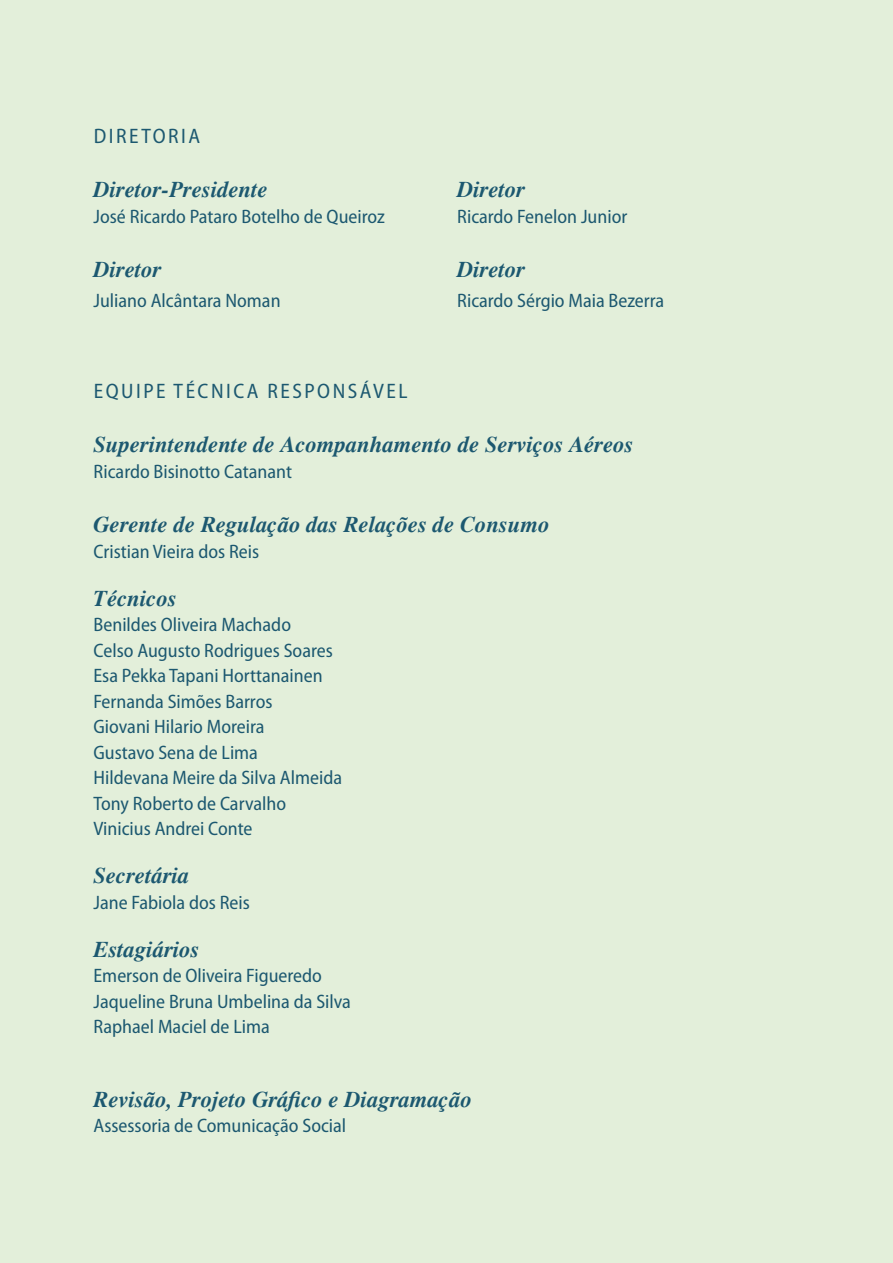
<style>
.page{position:relative;width:893px;height:1263px;background:#e3efda}
.page>*{position:absolute;margin:0;border:0;box-sizing:border-box;transform-origin:0 0}
.t1{font:italic 700 22.5px "Times";letter-spacing:.005em;color:#1c5870}
.t2{font:semi-condensed 21px "Myriad Pro";letter-spacing:.12em;color:#1c5870}
.t3{font:semi-condensed 19.5px/25.5px "Myriad Pro";color:#1c5870}
</style>
<div class="page">
<p class="t2" style="left:94px;top:123px;width:108px">DIRETORIA</p>
<p class="t1" style="left:94px;top:177px;width:176px">Diretor-Presidente</p>
<p class="t3" style="left:94px;top:203px;width:293px">José Ricardo Pataro Botelho de Queiroz</p>
<p class="t1" style="left:94px;top:256px;width:70px">Diretor</p>
<p class="t3" style="left:94px;top:287px;width:189px">Juliano Alcântara Noman</p>
<p class="t1" style="left:457px;top:176px;width:70px">Diretor</p>
<p class="t3" style="left:457px;top:203px;width:172px">Ricardo Fenelon Junior</p>
<p class="t1" style="left:457px;top:256px;width:70px">Diretor</p>
<p class="t3" style="left:457px;top:287px;width:209px">Ricardo Sérgio Maia Bezerra</p>
<p class="t2" style="left:94px;top:379px;width:315px">EQUIPE TÉCNICA RESPONSÁVEL</p>
<p class="t1" style="left:94px;top:432px;width:542px">Superintendente de Acompanhamento de Serviços Aéreos</p>
<p class="t3" style="left:94px;top:458px;width:200px">Ricardo Bisinotto Catanant</p>
<p class="t1" style="left:94px;top:511px;width:458px">Gerente de Regulação das Relações de Consumo</p>
<p class="t3" style="left:94px;top:538px;width:167px">Cristian Vieira dos Reis</p>
<p class="t1" style="left:94px;top:585px;width:85px">Técnicos</p>
<p class="t3" style="left:94px;top:611px;width:250px">Benildes Oliveira Machado<br>Celso Augusto Rodrigues Soares<br>Esa Pekka Tapani Horttanainen<br>Fernanda Simões Barros<br>Giovani Hilario Moreira<br>Gustavo Sena de Lima<br>Hildevana Meire da Silva Almeida<br>Tony Roberto de Carvalho<br>Vinicius Andrei Conte</p>
<p class="t1" style="left:94px;top:862px;width:98px">Secretária</p>
<p class="t3" style="left:94px;top:889px;width:158px">Jane Fabiola dos Reis</p>
<p class="t1" style="left:94px;top:936px;width:108px">Estagiários</p>
<p class="t3" style="left:94px;top:962px;width:259px">Emerson de Oliveira Figueredo<br>Jaqueline Bruna Umbelina da Silva<br>Raphael Maciel de Lima</p>
<p class="t1" style="left:94px;top:1086px;width:380px">Revisão, Projeto Gráfico e Diagramação</p>
<p class="t3" style="left:94px;top:1112px;width:254px">Assessoria de Comunicação Social</p>
</div>
